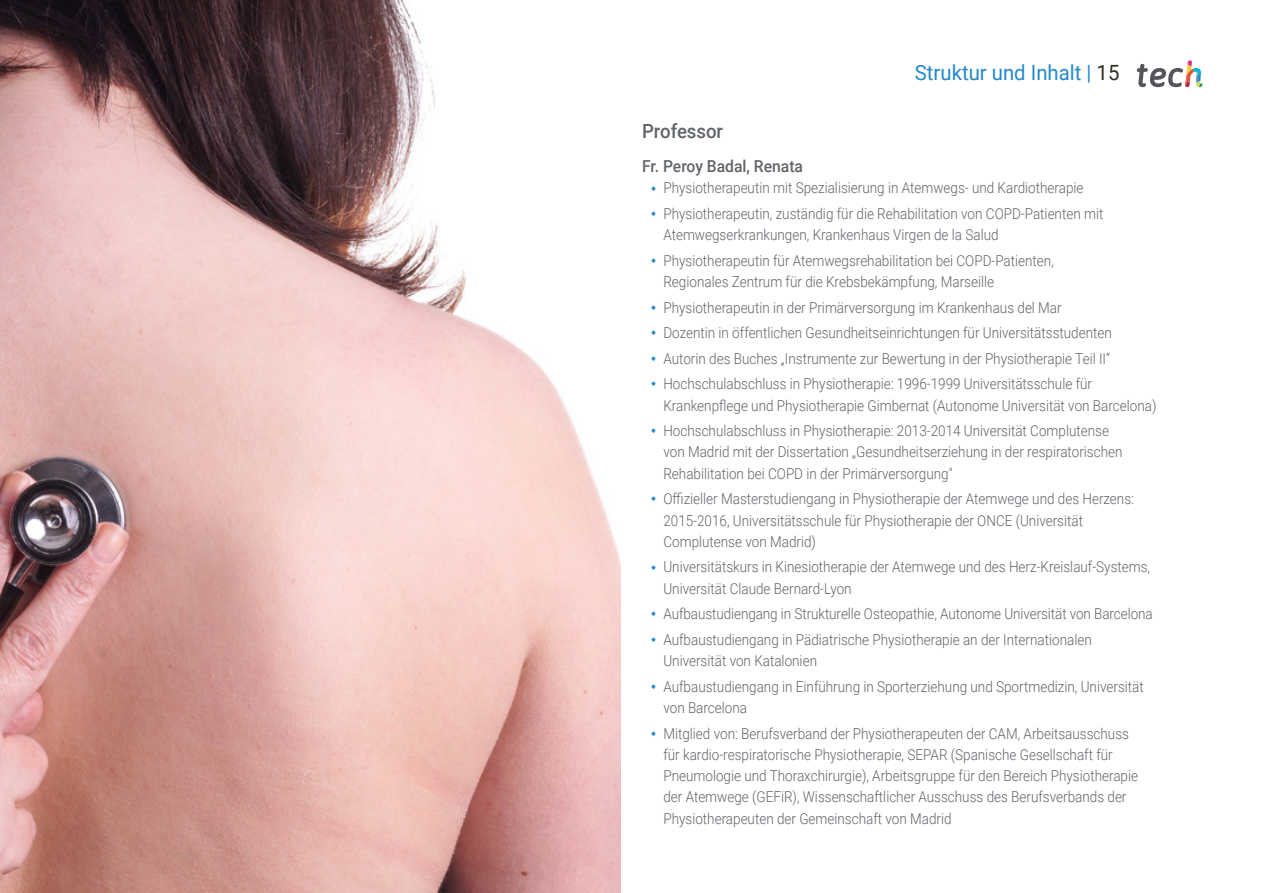
<style>
.page{position:relative;width:1263px;height:893px;background:#fff}
.page>*{position:absolute;margin:0;border:0;box-sizing:border-box;transform-origin:0 0}
.t1{font:21px "Roboto";color:#2488c9}
.t2{font:500 19.5px "Roboto";color:#61646a;scale:.95 1}
.t3{font:500 16.5px "Roboto";color:#61646a;scale:.95 1}
.t4{font:300 15px/25.5px "Roboto";color:#61646a;scale:.9 1}
.s1{color:#312e20}
</style>
<div class="page">
<img style="left:0;top:0;width:621px;height:893px">
<svg style="left:1137px;top:61px;width:65px;height:27px"></svg>
<h2 class="t2" style="left:642px;top:117px;width:87px">Professor</h2>
<h1 class="t1" style="left:915px;top:57px;width:206px">Struktur und Inhalt | <span class="s1">15</span></h1>
<p class="t3" style="left:642px;top:155px;width:171px">Fr. Peroy Badal, Renata</p>
<p class="t4" style="left:663px;top:175px;width:490px">Physiotherapeutin mit Spezialisierung in Atemwegs- und Kardiotherapie<br>Physiotherapeutin, zuständig für die Rehabilitation von COPD-Patienten mit</p>
<p class="t4" style="left:663px;top:221px;width:435px">Atemwegserkrankungen, Krankenhaus Virgen de la Salud<br>Physiotherapeutin für Atemwegsrehabilitation bei COPD-Patienten,</p>
<p class="t4" style="left:663px;top:268px;width:500px">Regionales Zentrum für die Krebsbekämpfung, Marseille<br>Physiotherapeutin in der Primärversorgung im Krankenhaus del Mar Dozentin in öffentlichen Gesundheitseinrichtungen für Universitätsstudenten Autorin des Buches „Instrumente zur Bewertung in der Physiotherapie Teil II“ Hochschulabschluss in Physiotherapie: 1996-1999 Universitätsschule für</p>
<p class="t4" style="left:663px;top:392px;width:549px">Krankenpflege und Physiotherapie Gimbernat (Autonome Universität von Barcelona)<br>Hochschulabschluss in Physiotherapie: 2013-2014 Universität Complutense</p>
<p class="t4" style="left:663px;top:441px;width:512px;line-height:21.3px">von Madrid mit der Dissertation „Gesundheitserziehung in der respiratorischen<br>Rehabilitation bei COPD in der Primärversorgung"</p>
<p class="t4" style="left:663px;top:488px;width:524px;line-height:21.3px">Offizieller Masterstudiengang in Physiotherapie der Atemwege und des Herzens:<br>2015-2016, Universitätsschule für Physiotherapie der ONCE (Universität<br>Complutense von Madrid)</p>
<p class="t4" style="left:663px;top:556px;width:542px;line-height:21.3px">Universitätskurs in Kinesiotherapie der Atemwege und des Herz-Kreislauf-Systems,<br>Universität Claude Bernard-Lyon</p>
<p class="t4" style="left:663px;top:601px;width:545px">Aufbaustudiengang in Strukturelle Osteopathie, Autonome Universität von Barcelona<br>Aufbaustudiengang in Pädiatrische Physiotherapie an der Internationalen</p>
<p class="t4" style="left:663px;top:647px;width:535px">Universität von Katalonien<br>Aufbaustudiengang in Einführung in Sporterziehung und Sportmedizin, Universität</p>
<p class="t4" style="left:663px;top:694px;width:519px">von Barcelona<br>Mitglied von: Berufsverband der Physiotherapeuten der CAM, Arbeitsausschuss</p>
<p class="t4" style="left:663px;top:743px;width:529px;line-height:21.3px">für kardio-respiratorische Physiotherapie, SEPAR (Spanische Gesellschaft für Pneumologie und Thoraxchirurgie), Arbeitsgruppe für den Bereich Physiotherapie der Atemwege (GEFiR), Wissenschaftlicher Ausschuss des Berufsverbands der Physiotherapeuten der Gemeinschaft von Madrid</p>
</div>
